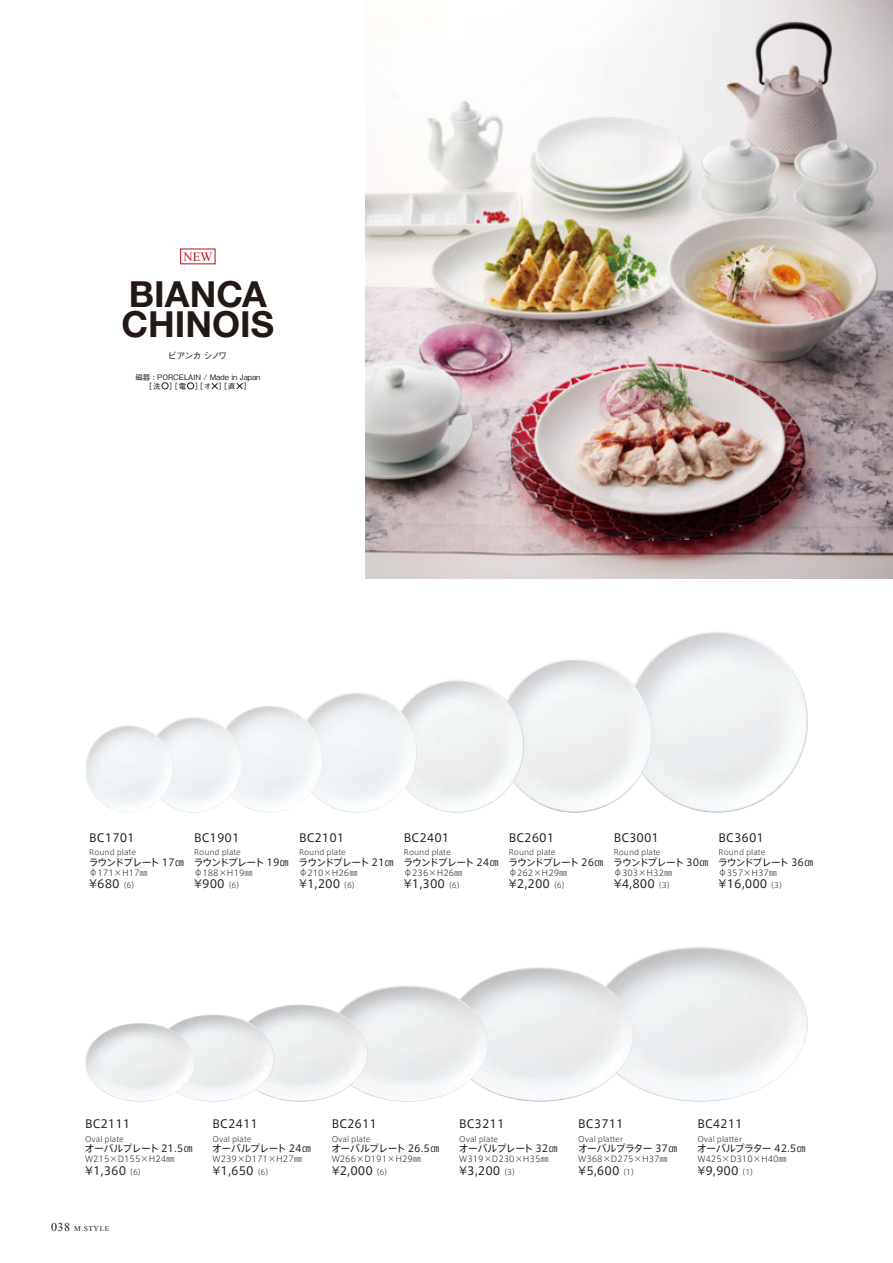
<style>
.page{position:relative;width:893px;height:1263px;background:#fff}
.page>*{position:absolute;margin:0;border:0;box-sizing:border-box;transform-origin:0 0}
.t1{font:700 36px/30px "Helvetica Neue LT Std";color:#221815}
.t2{font:12.75px "Times New Roman";color:#b71119}
.t3{font:11.25px "Axis Std";color:#221815}
.t4{font:9.75px "Axis Std";letter-spacing:-.09em;color:#221815}
.t5{font:9.75px "Axis Std";letter-spacing:-.05em;color:#221815}
.t6{font:500 9px "Gothic BBB Pro";letter-spacing:-.11em;color:#221815}
.t7{font:300 8.25px "Axis Std";color:#221815}
.t8{font:300 7.5px "Axis Std";color:#221815}
.t9{font:500 7.5px/9px "Gothic BBB Pro";color:#221815;text-align:center}
.t10{font:7.5px "Times New Roman";letter-spacing:.08em;color:#221815}
.s1{font-family:"UD Shin Go Pro";font-weight:400}
.s2{font-weight:300;font-size:7.5px}
.s3{font-size:12px}
</style>
<div class="page">
<img style="left:652px;top:632px;width:65px;height:179px">
<img style="left:591px;top:947px;width:103px;height:89px">
<img style="left:498px;top:660px;width:154px;height:152px">
<img style="left:417px;top:680px;width:46px;height:132px">
<img style="left:321px;top:693px;width:96px;height:120px">
<img style="left:228px;top:705px;width:95px;height:108px">
<img style="left:85px;top:725px;width:87px;height:88px">
<img style="left:476px;top:968px;width:79px;height:133px">
<img style="left:348px;top:985px;width:140px;height:116px">
<img style="left:260px;top:1004px;width:108px;height:97px">
<img style="left:177px;top:1014px;width:97px;height:87px">
<img style="left:85px;top:1023px;width:110px;height:78px">
<svg style="left:162px;top:383px;width:6px;height:6px"></svg>
<div style="left:187px;top:383px;width:7px;height:6px;border:1px solid #221815;border-radius:50%"></div>
<svg style="left:211px;top:383px;width:7px;height:6px"></svg>
<svg style="left:236px;top:383px;width:7px;height:6px"></svg>
<img style="left:366px;top:0;width:527px;height:578px">
<p class="t2" style="left:183px;top:248px;width:31px">NEW</p>
<p class="t1" style="left:122px;top:278px;width:154px">BIANCA<br>CHINOIS</p>
<p class="t6" style="left:168px;top:349px;width:61px">ビアンカ シノワ</p>
<p class="t9" style="left:135px;top:371px;width:126px">磁器 : PORCELAIN / Made in Japan<span class="s1">［</span>洗 <span class="s1">］［</span>電 <span class="s1">］［</span>オ <span class="s1">］［</span>直 <span class="s1">］</span></p>
<p class="t3" style="left:89px;top:829px;width:47px">BC1701</p>
<p class="t8" style="left:89px;top:846px;width:48px">Round plate</p>
<p class="t4" style="left:89px;top:855px;width:97px">ラウンドプレート 17㎝</p>
<p class="t7" style="left:89px;top:866px;width:60px">φ171×H17㎜</p>
<p class="t3" style="left:89px;top:875px;width:51px">¥680 <span class="s2">（6）</span></p>
<p class="t3" style="left:194px;top:829px;width:47px">BC1901</p>
<p class="t8" style="left:194px;top:846px;width:48px">Round plate</p>
<p class="t4" style="left:194px;top:855px;width:97px">ラウンドプレート 19㎝</p>
<p class="t7" style="left:194px;top:866px;width:60px">φ188×H19㎜</p>
<p class="t3" style="left:194px;top:875px;width:51px">¥900 <span class="s2">（6）</span></p>
<p class="t3" style="left:299px;top:829px;width:47px">BC2101</p>
<p class="t8" style="left:299px;top:846px;width:48px">Round plate</p>
<p class="t4" style="left:299px;top:855px;width:97px">ラウンドプレート 21㎝</p>
<p class="t7" style="left:299px;top:866px;width:60px">φ210×H26㎜</p>
<p class="t3" style="left:299px;top:875px;width:62px">¥1,200 <span class="s2">（6）</span></p>
<p class="t3" style="left:404px;top:829px;width:47px">BC2401</p>
<p class="t8" style="left:404px;top:846px;width:48px">Round plate</p>
<p class="t4" style="left:403px;top:855px;width:97px">ラウンドプレート 24㎝</p>
<p class="t7" style="left:404px;top:866px;width:60px">φ236×H26㎜</p>
<p class="t3" style="left:404px;top:875px;width:62px">¥1,300 <span class="s2">（6）</span></p>
<p class="t3" style="left:509px;top:829px;width:47px">BC2601</p>
<p class="t8" style="left:509px;top:846px;width:48px">Round plate</p>
<p class="t4" style="left:508px;top:855px;width:97px">ラウンドプレート 26㎝</p>
<p class="t7" style="left:509px;top:866px;width:60px">φ262×H29㎜</p>
<p class="t3" style="left:509px;top:875px;width:62px">¥2,200 <span class="s2">（6）</span></p>
<p class="t3" style="left:614px;top:829px;width:47px">BC3001</p>
<p class="t8" style="left:614px;top:846px;width:48px">Round plate</p>
<p class="t4" style="left:613px;top:855px;width:97px">ラウンドプレート 30㎝</p>
<p class="t7" style="left:614px;top:866px;width:60px">φ303×H32㎜</p>
<p class="t3" style="left:614px;top:875px;width:62px">¥4,800 <span class="s2">（3）</span></p>
<p class="t3" style="left:719px;top:829px;width:47px">BC3601</p>
<p class="t8" style="left:719px;top:846px;width:48px">Round plate</p>
<p class="t4" style="left:718px;top:855px;width:97px">ラウンドプレート 36㎝</p>
<p class="t7" style="left:719px;top:866px;width:60px">φ357×H37㎜</p>
<p class="t3" style="left:719px;top:875px;width:69px">¥16,000 <span class="s2">（3）</span></p>
<p class="t3" style="left:85px;top:1116px;width:47px">BC2111</p>
<p class="t8" style="left:85px;top:1133px;width:40px">Oval plate</p>
<p class="t5" style="left:85px;top:1141px;width:110px">オーバルプレート 21.5㎝</p>
<p class="t7" style="left:85px;top:1153px;width:91px">W215×D155×H24㎜</p>
<p class="t3" style="left:85px;top:1162px;width:62px">¥1,360 <span class="s2">（6）</span></p>
<p class="t10" style="left:51px;top:1223px;width:60px"><span class="s3">038</span> M.STYLE</p>
<p class="t3" style="left:213px;top:1116px;width:47px">BC2411</p>
<p class="t8" style="left:213px;top:1133px;width:40px">Oval plate</p>
<p class="t5" style="left:212px;top:1141px;width:101px">オーバルプレート 24㎝</p>
<p class="t7" style="left:213px;top:1153px;width:91px">W239×D171×H27㎜</p>
<p class="t3" style="left:213px;top:1162px;width:62px">¥1,650 <span class="s2">（6）</span></p>
<p class="t3" style="left:332px;top:1116px;width:47px">BC2611</p>
<p class="t8" style="left:332px;top:1133px;width:40px">Oval plate</p>
<p class="t5" style="left:331px;top:1141px;width:110px">オーバルプレート 26.5㎝</p>
<p class="t7" style="left:332px;top:1153px;width:91px">W266×D191×H29㎜</p>
<p class="t3" style="left:332px;top:1162px;width:62px">¥2,000 <span class="s2">（6）</span></p>
<p class="t3" style="left:459px;top:1116px;width:47px">BC3211</p>
<p class="t8" style="left:459px;top:1133px;width:40px">Oval plate</p>
<p class="t5" style="left:459px;top:1141px;width:101px">オーバルプレート 32㎝</p>
<p class="t7" style="left:459px;top:1153px;width:91px">W319×D230×H35㎜</p>
<p class="t3" style="left:459px;top:1162px;width:62px">¥3,200 <span class="s2">（3）</span></p>
<p class="t3" style="left:578px;top:1116px;width:47px">BC3711</p>
<p class="t8" style="left:578px;top:1133px;width:46px">Oval platter</p>
<p class="t5" style="left:578px;top:1141px;width:101px">オーバルプラター 37㎝</p>
<p class="t7" style="left:578px;top:1153px;width:91px">W368×D275×H37㎜</p>
<p class="t3" style="left:578px;top:1162px;width:62px">¥5,600 <span class="s2">（1）</span></p>
<p class="t3" style="left:697px;top:1116px;width:47px">BC4211</p>
<p class="t8" style="left:697px;top:1133px;width:46px">Oval platter</p>
<p class="t5" style="left:697px;top:1141px;width:111px">オーバルプラター 42.5㎝</p>
<p class="t7" style="left:697px;top:1153px;width:91px">W425×D310×H40㎜</p>
<p class="t3" style="left:697px;top:1162px;width:62px">¥9,900 <span class="s2">（1）</span></p>
</div>
